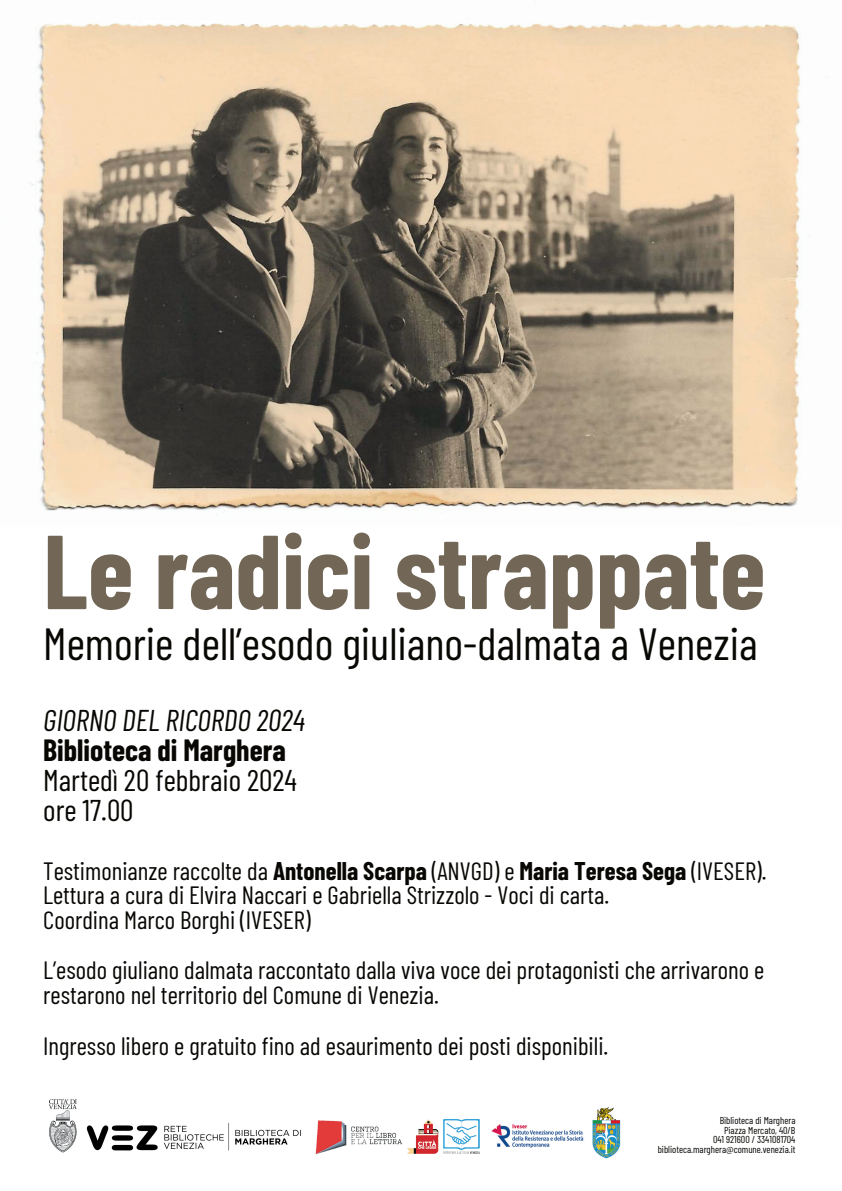
<style>
.page{position:relative;width:842px;height:1191px;background:#fff}
.page>*{position:absolute;margin:0;border:0;box-sizing:border-box;transform-origin:0 0}
.t1{font:700 104.8px "Barlow Condensed";color:#726756}
.t2{font:45px "Barlow Condensed";color:#080704}
.t3{font:30px/30px "Barlow Condensed";color:#080704}
.t4{font:italic 30px "Barlow Condensed";color:#080704}
.t5{font:700 30px "Barlow Condensed";color:#080704}
.t6{font:25px/24.8px "Barlow Condensed";color:#080704}
.t7{font:10px/9.8px "Barlow Condensed";color:#080704;text-align:right}
.s1{font-weight:700}
</style>
<div class="page">
<img style="left:30px;top:23px;width:770px;height:489px">
<img style="left:48px;top:1099px;width:253px;height:54px">
<img style="left:315px;top:1119px;width:165px;height:35px">
<img style="left:491px;top:1124px;width:93px;height:24px">
<img style="left:593px;top:1107px;width:27px;height:51px">
<h1 class="t1" style="left:43px;top:497px;width:724px">Le radici strappate</h1>
<h2 class="t2" style="left:43px;top:612px;width:716px">Memorie dell’esodo giuliano-dalmata a Venezia</h2>
<p class="t4" style="left:43px;top:698px;width:263px">GIORNO DEL RICORDO 2024</p>
<p class="t5" style="left:43px;top:728px;width:244px">Biblioteca di Marghera</p>
<p class="t3" style="left:43px;top:762px;width:255px">Martedì 20 febbraio 2024 ore 17.00</p>
<p class="t6" style="left:43px;top:856px;width:725px">Testimonianze raccolte da <span class="s1">Antonella Scarpa</span> (ANVGD) e <span class="s1">Maria Teresa Sega</span> (IVESER).<br>Lettura a cura di Elvira Naccari e Gabriella Strizzolo - Voci di carta.<br>Coordina Marco Borghi (IVESER)</p>
<p class="t6" style="left:43px;top:955px;width:723px">L’esodo giuliano dalmata raccontato dalla viva voce dei protagonisti che arrivarono e restarono nel territorio del Comune di Venezia.</p>
<p class="t6" style="left:43px;top:1031px;width:567px">Ingresso libero e gratuito fino ad esaurimento dei posti disponibili.</p>
<p class="t7" style="left:658px;top:1114px;width:139px">Biblioteca di Marghera<br>Piazza Mercato, 40/B<br>041 921600 / 3341081704 biblioteca.marghera@comune.venezia.it</p>
</div>
